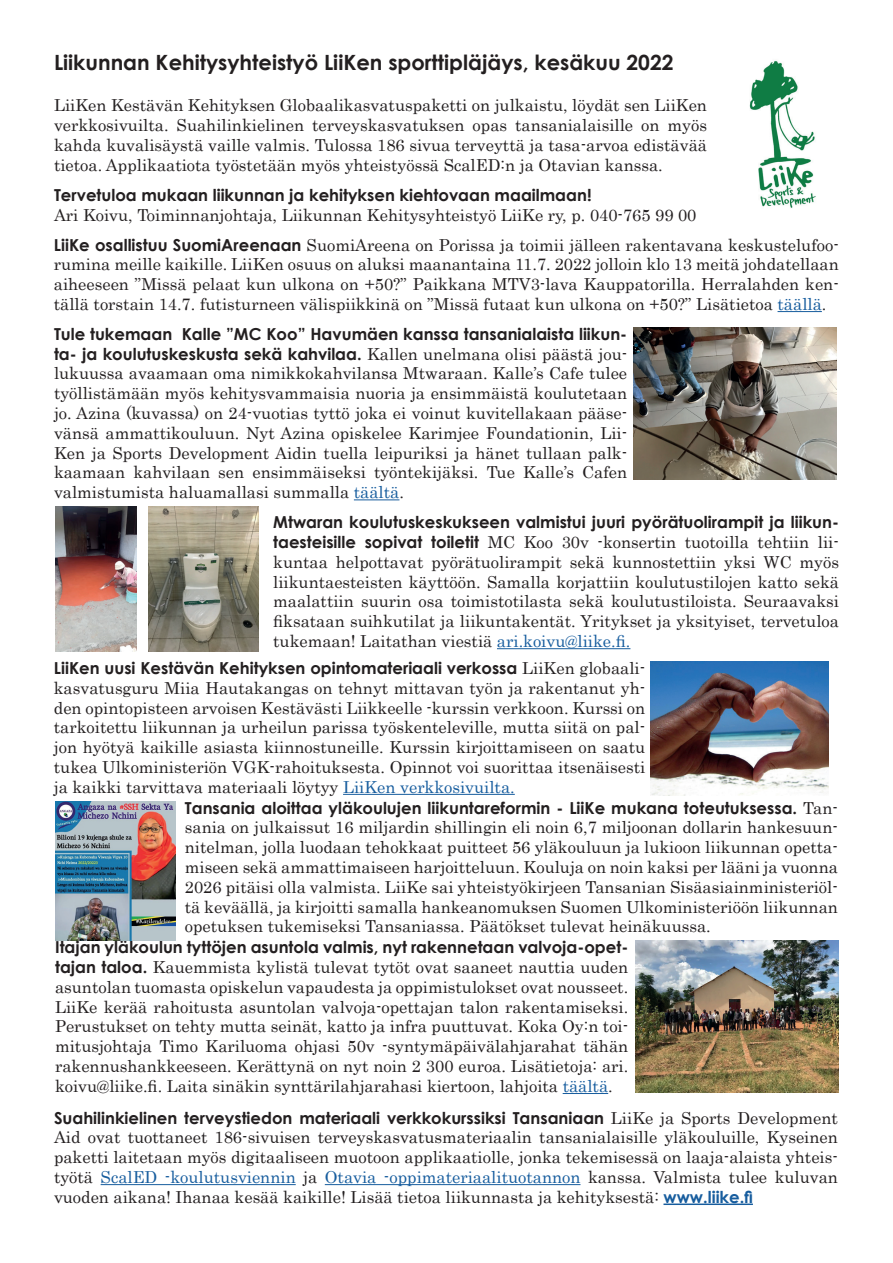
<style>
.page{position:relative;width:893px;height:1263px;background:#fff}
.page>*{position:absolute;margin:0;border:0;box-sizing:border-box;transform-origin:0 0}
.t1{font:700 21px "Century Gothic";color:#231f20}
.t2{font:16.5px/19.8px "Century";color:#231f20;text-align:justify}
.t3{font:700 16.5px/19.8px "Century Gothic";color:#231f20}
.s1{font-family:"Century Gothic";font-weight:700}
.s2{color:#175d9e}
.s3{font-family:"Century";font-weight:400}
.s4{font-family:"Century Gothic";font-weight:700;color:#175d9e}
</style>
<div class="page">
<img style="left:749px;top:60px;width:67px;height:148px">
<hr style="left:777px;top:311px;width:45px;height:1px;background:#175d9e">
<hr style="left:354px;top:499px;width:45px;height:1px;background:#175d9e">
<hr style="left:497px;top:648px;width:133px;height:1px;background:#175d9e">
<hr style="left:343px;top:794px;width:172px;height:1px;background:#175d9e">
<hr style="left:563px;top:1093px;width:45px;height:1px;background:#175d9e">
<hr style="left:101px;top:1184px;width:195px;height:1px;background:#175d9e">
<hr style="left:325px;top:1184px;width:255px;height:1px;background:#175d9e">
<hr style="left:663px;top:1203px;width:90px;height:2px;background:#175d9e">
<img style="left:634px;top:327px;width:202px;height:152px">
<img style="left:55px;top:506px;width:82px;height:146px">
<img style="left:149px;top:506px;width:109px;height:146px">
<img style="left:651px;top:661px;width:178px;height:134px">
<img style="left:55px;top:801px;width:121px;height:140px">
<img style="left:636px;top:941px;width:202px;height:152px">
<p class="t1" style="left:54px;top:46px;width:621px">Liikunnan Kehitysyhteistyö LiiKen sporttipläjäys, kesäkuu 2022</p>
<p class="t2" style="left:54px;top:94px;width:654px">LiiKen Kestävän Kehityksen Globaalikasvatuspaketti on julkaistu, löydät sen LiiKen verkkosivuilta. Suahilinkielinen terveyskasvatuksen opas tansanialaisille on myös kahda kuvalisäystä vaille valmis. Tulossa 186 sivua terveyttä ja tasa-arvoa edistävää tietoa. Applikaatiota työstetään myös yhteistyössä ScalED:n ja Otavian kanssa.</p>
<p class="t3" style="left:54px;top:185px;width:539px">Tervetuloa mukaan liikunnan ja kehityksen kiehtovaan maailmaan!</p>
<p class="t2" style="left:54px;top:199px;width:786px;line-height:29.2px">Ari Koivu, Toiminnanjohtaja, Liikunnan Kehitysyhteistyö LiiKe ry, p. 040-765 99 00<br><span class="s1">LiiKe osallistuu SuomiAreenaan</span> SuomiAreena on Porissa ja toimii jälleen rakentavana keskustelufoo-</p>
<p class="t2" style="left:54px;top:253px;width:786px">rumina meille kaikille. LiiKen osuus on aluksi maanantaina 11.7. 2022 jolloin klo 13 meitä johdatellaan aiheeseen ”Missä pelaat kun ulkona on +50?” Paikkana MTV3-lava Kauppatorilla. Herralahden ken&shy;tällä torstain 14.7. futisturneen välispiikkinä on ”Missä futaat kun ulkona on +50?” Lisätietoa <span class="s2">täällä</span>.</p>
<p class="t3" style="left:54px;top:323px;width:575px">Tule tukemaan Kalle ”MC Koo” Havumäen kanssa tansanialaista liikun&shy;ta- ja koulutuskeskusta sekä kahvilaa. <span class="s3">Kallen unelmana olisi päästä jou-</span></p>
<p class="t2" style="left:54px;top:362px;width:575px">lukuussa avaamaan oma nimikkokahvilansa Mtwaraan. Kalle’s Cafe tulee työllistämään myös kehitysvammaisia nuoria ja ensimmäistä koulutetaan jo. Azina (kuvassa) on 24-vuotias tyttö joka ei voinut kuvitellakaan pääse&shy;vänsä ammattikouluun. Nyt Azina opiskelee Karimjee Foundationin, Lii-Ken ja Sports Development Aidin tuella leipuriksi ja hänet tullaan palk&shy;kaamaan kahvilaan sen ensimmäiseksi työntekijäksi. Tue Kalle’s Cafen valmistumista haluamallasi summalla <span class="s2">täältä</span>.</p>
<p class="t3" style="left:273px;top:512px;width:567px">Mtwaran koulutuskeskukseen valmistui juuri pyörätuolirampit ja liikun-</p>
<p class="t2" style="left:273px;top:531px;width:567px"><span class="s1">taesteisille sopivat toiletit</span> MC Koo 30v -konsertin tuotoilla tehtiin lii&shy;kuntaa helpottavat pyörätuolirampit sekä kunnostettiin yksi WC myös liikuntaesteisten käyttöön. Samalla korjattiin koulutustilojen katto sekä maalattiin suurin osa toimistotilasta sekä koulutustiloista. Seuraavaksi fiksataan suihkutilat ja liikuntakentät. Yritykset ja yksityiset, tervetuloa tukemaan! Laitathan viestiä <span class="s2">ari.koivu@liike.fi.</span></p>
<p class="t3" style="left:54px;top:657px;width:593px">LiiKen uusi Kestävän Kehityksen opintomateriaali verkossa <span class="s3">LiiKen globaali-</span></p>
<p class="t2" style="left:54px;top:676px;width:593px">kasvatusguru Miia Hautakangas on tehnyt mittavan työn ja rakentanut yh&shy;den opintopisteen arvoisen Kestävästi Liikkeelle -kurssin verkkoon. Kurssi on tarkoitettu liikunnan ja urheilun parissa työskenteleville, mutta siitä on pal&shy;jon hyötyä kaikille asiasta kiinnostuneille. Kurssin kirjoittamiseen on saatu tukea Ulkoministeriön VGK-rahoituksesta. Opinnot voi suorittaa itsenäisesti ja kaikki tarvittava materiaali löytyy <span class="s2">LiiKen verkkosivuilta.</span></p>
<p class="t3" style="left:185px;top:797px;width:654px">Tansania aloittaa yläkoulujen liikuntareformin - LiiKe mukana toteutuksessa. <span class="s3">Tan-</span></p>
<p class="t2" style="left:185px;top:816px;width:654px">sania on julkaissut 16 miljardin shillingin eli noin 6,7 miljoonan dollarin hankesuun&shy;nitelman, jolla luodaan tehokkaat puitteet 56 yläkouluun ja lukioon liikunnan opetta&shy;miseen sekä ammattimaiseen harjoitteluun. Kouluja on noin kaksi per lääni ja vuonna 2026 pitäisi olla valmista. LiiKe sai yhteistyökirjeen Tansanian Sisäasiainministeriöl&shy;tä keväällä, ja kirjoitti samalla hankeanomuksen Suomen Ulkoministeriöön liikunnan opetuksen tukemiseksi Tansaniassa. Päätökset tulevat heinäkuussa.</p>
<p class="t3" style="left:55px;top:936px;width:575px">Itajan yläkoulun tyttöjen asuntola valmis, nyt rakennetaan valvoja-opet-</p>
<p class="t2" style="left:55px;top:956px;width:575px"><span class="s1">tajan taloa.</span> Kauemmista kylistä tulevat tytöt ovat saaneet nauttia uuden asuntolan tuomasta opiskelun vapaudesta ja oppimistulokset ovat nousseet.<br>LiiKe kerää rahoitusta asuntolan valvoja-opettajan talon rakentamiseksi.<br>Perustukset on tehty mutta seinät, katto ja infra puuttuvat. Koka Oy:n toi&shy;mitusjohtaja Timo Kariluoma ohjasi 50v -syntymäpäivälahjarahat tähän rakennushankkeeseen. Kerättynä on nyt noin 2 300 euroa. Lisätietoja: ari. koivu@liike.fi. Laita sinäkin synttärilahjarahasi kiertoon, lahjoita <span class="s2">täältä</span>.</p>
<p class="t3" style="left:54px;top:1107px;width:785px">Suahilinkielinen terveystiedon materiaali verkkokurssiksi Tansaniaan <span class="s3">LiiKe ja Sports Development</span></p>
<p class="t2" style="left:54px;top:1126px;width:785px">Aid ovat tuottaneet 186-sivuisen terveyskasvatusmateriaalin tansanialaisille yläkouluille, Kyseinen paketti laitetaan myös digitaaliseen muotoon applikaatiolle, jonka tekemisessä on laaja-alaista yhteis&shy;työtä <span class="s2">ScalED -koulutusviennin</span> ja <span class="s2">Otavia -oppimateriaalituotannon</span> kanssa. Valmista tulee kuluvan vuoden aikana! Ihanaa kesää kaikille! Lisää tietoa liikunnasta ja kehityksestä: <span class="s4">www.liike.fi</span></p>
</div>
